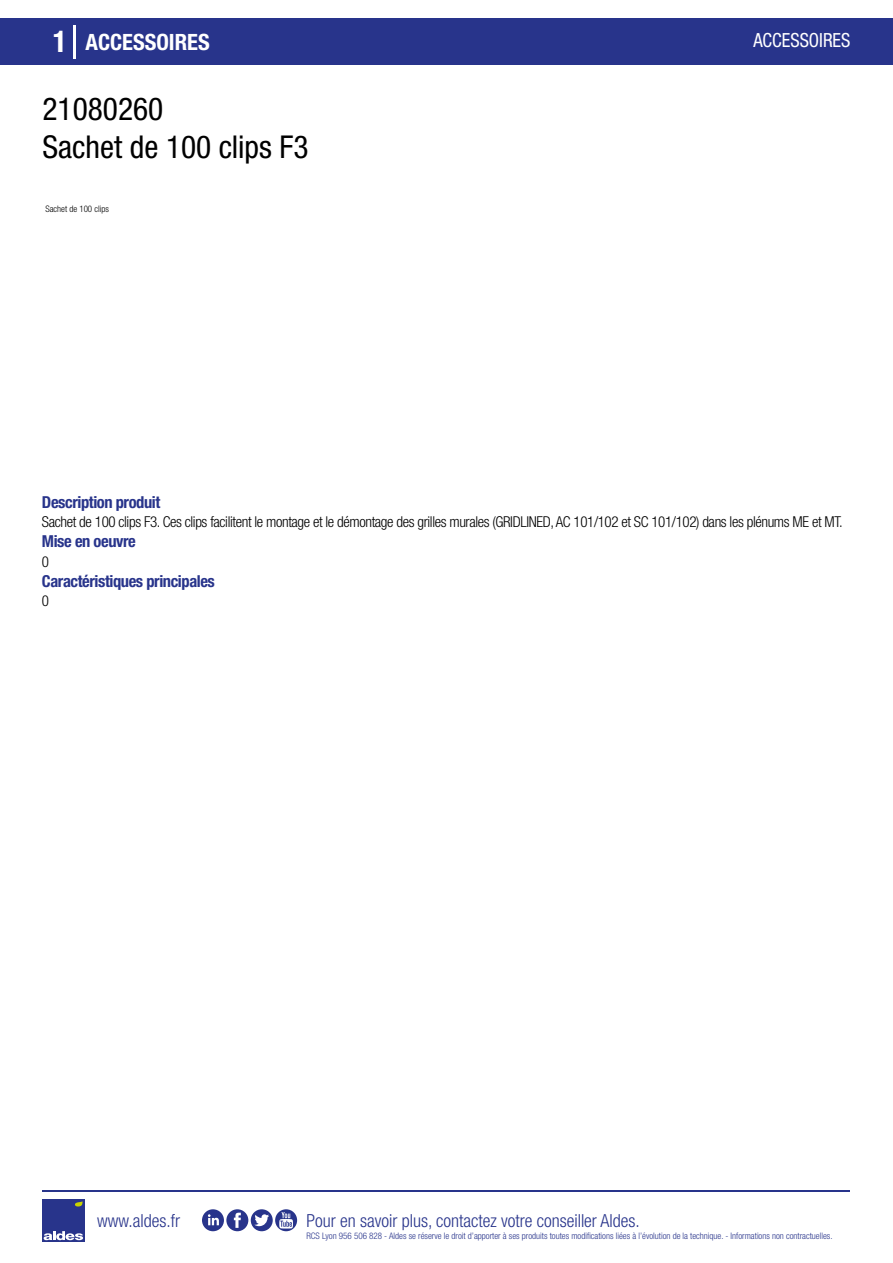
<style>
.page{position:relative;width:893px;height:1263px;background:#fff}
.page>*{position:absolute;margin:0;border:0;box-sizing:border-box;transform-origin:0 0}
.t1{font:condensed 31.5px/37.8px "Helvetica Neue LT Std";color:#000}
.t2{font:700 condensed 22.5px "Helvetica Neue LT Std";color:#fff}
.t3{font:condensed 19.5px "Helvetica Neue LT Std";color:#fff;scale:.95 1}
.t4{font:300 condensed 18px "Helvetica Neue";color:#28348b}
.t5{font:700 condensed 16.5px "Helvetica Neue LT Std";letter-spacing:-.025em;color:#28348b}
.t6{font:300 condensed 15px "Helvetica Neue LT Std";letter-spacing:-.025em;color:#000}
.t7{font:300 condensed 9px "Helvetica Neue";color:#28348b}
.t8{font:300 condensed 9px "Helvetica Neue";color:#000}
.s1{font-size:30px}
</style>
<div class="page">
<div style="left:1px;top:18px;width:892px;height:46px;background:#28348b"></div>
<hr style="left:74px;top:25px;width:2px;height:33px;background:#fff">
<div style="left:42px;top:1199px;width:42px;height:43px;background:#28348b"></div>
<svg style="left:44px;top:1231px;width:39px;height:9px"></svg>
<svg style="left:75px;top:1201px;width:8px;height:5px"></svg>
<hr style="left:42px;top:1190px;width:808px;height:1px;background:#28348b">
<svg style="left:202px;top:1209px;width:95px;height:22px"></svg>
<h2 class="t2" style="left:53px;top:28px;width:158px"><span class="s1">1</span> ACCESSOIRES</h2>
<h3 class="t3" style="left:753px;top:29px;width:104px">ACCESSOIRES</h3>
<h1 class="t1" style="left:42px;top:90px;width:268px">21080260<br>Sachet de 100 clips F3</h1>
<p class="t8" style="left:45px;top:204px;width:65px">Sachet de 100 clips</p>
<h3 class="t5" style="left:42px;top:492px;width:120px">Description produit</h3>
<h3 class="t5" style="left:42px;top:531px;width:95px">Mise en oeuvre</h3>
<h3 class="t6" style="left:42px;top:513px;width:802px">Sachet de 100 clips F3. Ces clips facilitent le montage et le démontage des grilles murales (GRIDLINED, AC 101/102 et SC 101/102) dans les plénums ME et MT.</h3>
<h3 class="t6" style="left:42px;top:553px;width:9px">0</h3>
<h3 class="t5" style="left:42px;top:571px;width:174px">Caractéristiques principales</h3>
<h3 class="t6" style="left:42px;top:592px;width:9px">0</h3>
<h3 class="t4" style="left:97px;top:1211px;width:84px">www.aldes.fr</h3>
<h3 class="t4" style="left:306px;top:1211px;width:335px">Pour en savoir plus, contactez votre conseiller Aldes.</h3>
<p class="t7" style="left:306px;top:1230px;width:528px">RCS Lyon 956 506 828 - Aldes se réserve le droit d’apporter à ses produits toutes modifications liées à l’évolution de la technique. - Informations non contractuelles.</p>
</div>
